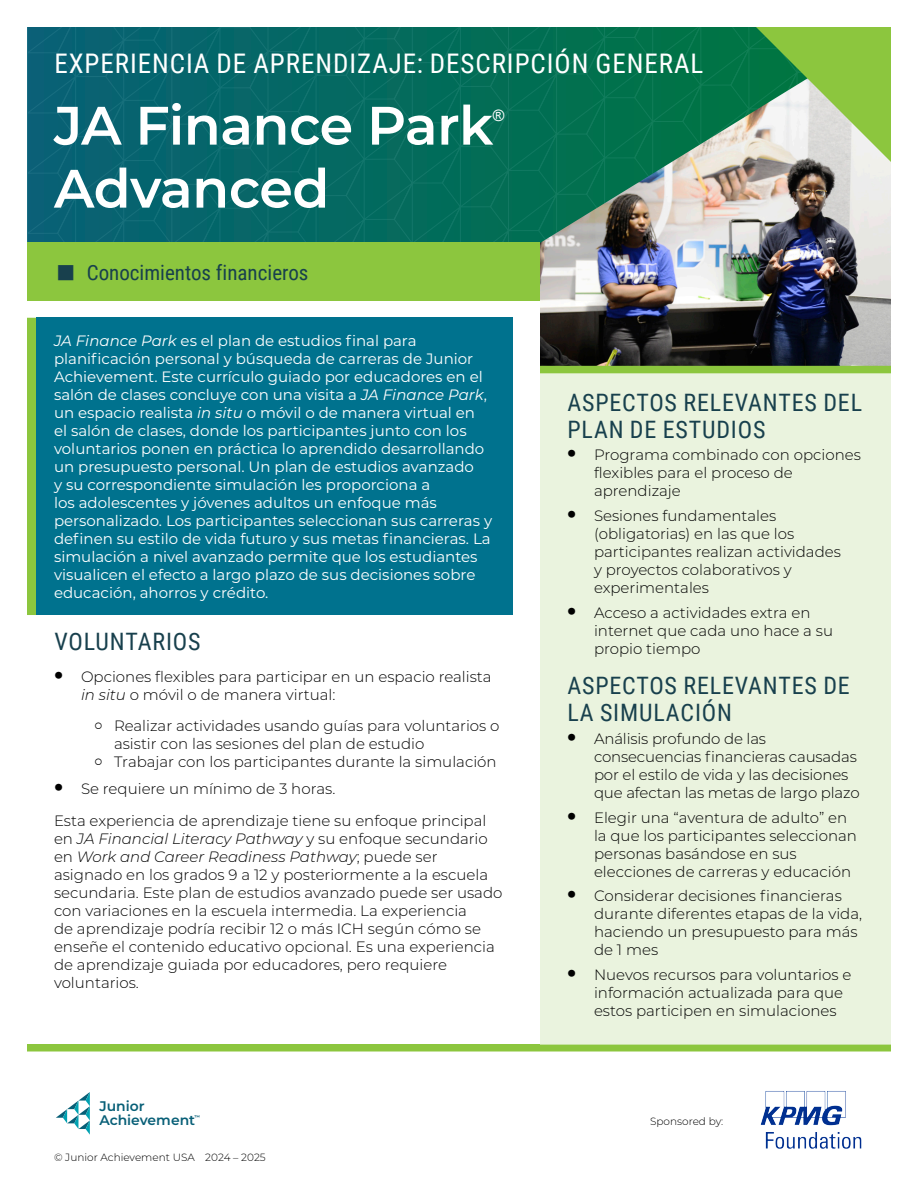
<style>
.page{position:relative;width:918px;height:1188px;background:#fff}
.page>*{position:absolute;margin:0;border:0;box-sizing:border-box;transform-origin:0 0}
.t1{font:600 54px "Montserrat";letter-spacing:-.01em;color:#fff}
.t2{font:27px "Roboto Condensed";letter-spacing:.035em;color:#fff}
.H3_highlights{font:24px/27px "Roboto Condensed";letter-spacing:.035em;color:#18404d}
.H3_pillar_shading{font:21px "Roboto Condensed";color:#18404d}
.t3{font:15.75px "Arial";color:#fff}
.Body{font:300 15px/18px "Montserrat";color:#000}
.body_callout{font:15px/18px "Montserrat";color:#fff}
.t4{font:600 13.95px/14px "Montserrat";color:#085f77}
.t5{font:300 10.5px "Montserrat";color:#000}
.t6{font:600 5.4px "Montserrat";color:#085f77}
.s1{font-family:"Montserrat";font-size:39px}
.s2{font-style:italic}
.s3{font-weight:800;font-size:24px}
</style>
<div class="page">
<svg style="left:56px;top:1092px;width:34px;height:43px"></svg>
<img style="left:540px;top:243px;width:351px;height:123px">
<svg style="left:27px;top:27px;width:864px;height:216px;background:#2c7c6c"></svg>
<div style="left:27px;top:1044px;width:864px;height:8px;background:#8cc63e"></div>
<div style="left:27px;top:242px;width:513px;height:58px;background:#8cc63e"></div>
<div style="left:36px;top:318px;width:477px;height:297px;background:#00728e"></div>
<div style="left:27px;top:318px;width:9px;height:297px;background:#8cc63e"></div>
<div style="left:540px;top:373px;width:351px;height:672px;background:#eaf3de"></div>
<div style="left:540px;top:366px;width:351px;height:7px;background:#8cc63e"></div>
<img style="left:760px;top:1091px;width:102px;height:58px">
<h1 class="t2" style="left:54px;top:45px;width:650px">EXPERIENCIA DE APRENDIZAJE: DESCRIPCIÓN GENERAL</h1>
<h2 class="t1" style="left:54px;top:87px;width:441px">JA Finance Park</h2>
<h2 class="t3" style="left:493px;top:105px;width:13px">®</h2>
<h2 class="t1" style="left:54px;top:150px;width:277px">Advanced</h2>
<p class="H3_pillar_shading" style="left:54px;top:258px;width:256px"><span class="s1">■</span> Conocimientos financieros</p>
<p class="body_callout" style="left:54px;top:331px;width:440px"><span class="s2">JA Finance Park</span> es el plan de estudios final para planificación personal y búsqueda de carreras de Junior Achievement. Este currículo guiado por educadores en el salón de clases concluye con una visita a <span class="s2">JA Finance Park</span>, un espacio realista <span class="s2">in situ</span> o móvil o de manera virtual en<br>el salón de clases, donde los participantes junto con los voluntarios ponen en práctica lo aprendido desarrollando un presupuesto personal. Un plan de estudios avanzado<br>y su correspondiente simulación les proporciona a<br>los adolescentes y jóvenes adultos un enfoque más personalizado. Los participantes seleccionan sus carreras y definen su estilo de vida futuro y sus metas financieras. La simulación a nivel avanzado permite que los estudiantes visualicen el efecto a largo plazo de sus decisiones sobre educación, ahorros y crédito.</p>
<h3 class="H3_highlights" style="left:54px;top:627px;width:148px">VOLUNTARIOS</h3>
<p class="Body" style="left:81px;top:667px;width:412px;text-indent:-27px"><span class="s3">•</span> Opciones flexibles para participar en un espacio realista <span class="s2">in situ</span> o móvil o de manera virtual:</p>
<p class="Body" style="left:114px;top:716px;width:387px;text-indent:-20px">○ Realizar actividades usando guías para voluntarios o asistir con las sesiones del plan de estudio</p>
<p class="Body" style="left:94px;top:752px;width:404px">○ Trabajar con los participantes durante la simulación</p>
<p class="Body" style="left:54px;top:779px;width:283px"><span class="s3">•</span> Se requiere un mínimo de 3 horas.</p>
<p class="Body" style="left:54px;top:811px;width:450px">Esta experiencia de aprendizaje tiene su enfoque principal en <span class="s2">JA Financial Literacy Pathway</span> y su enfoque secundario en <span class="s2">Work and Career Readiness Pathway</span>; puede ser asignado en los grados 9 a 12 y posteriormente a la escuela secundaria. Este plan de estudios avanzado puede ser usado con variaciones en la escuela intermedia. La experiencia<br>de aprendizaje podría recibir 12 o más ICH según cómo se enseñe el contenido educativo opcional. Es una experiencia de aprendizaje guiada por educadores, pero requiere voluntarios.</p>
<p class="t4" style="left:99px;top:1099px;width:97px">Junior<br>Achievement</p>
<p class="t6" style="left:194px;top:1113px;width:7px">™</p>
<p class="t5" style="left:54px;top:1150px;width:213px">© Junior Achievement USA 2024 – 2025</p>
<h3 class="H3_highlights" style="left:567px;top:388px;width:296px">ASPECTOS RELEVANTES DEL<br>PLAN DE ESTUDIOS</h3>
<p class="Body" style="left:594px;top:446px;width:268px;text-indent:-27px"><span class="s3">•</span> Programa combinado con opciones flexibles para el proceso de aprendizaje</p>
<p class="Body" style="left:594px;top:506px;width:248px;text-indent:-27px"><span class="s3">•</span> Sesiones fundamentales (obligatorias) en las que los participantes realizan actividades y proyectos colaborativos y experimentales</p>
<p class="Body" style="left:594px;top:603px;width:241px;text-indent:-27px"><span class="s3">•</span> Acceso a actividades extra en internet que cada uno hace a su propio tiempo</p>
<h3 class="H3_highlights" style="left:567px;top:671px;width:284px">ASPECTOS RELEVANTES DE<br>LA SIMULACIÓN</h3>
<p class="Body" style="left:594px;top:729px;width:267px;text-indent:-27px"><span class="s3">•</span> Análisis profundo de las consecuencias financieras causadas por el estilo de vida y las decisiones que afectan las metas de largo plazo</p>
<p class="Body" style="left:594px;top:808px;width:265px;text-indent:-27px"><span class="s3">•</span> Elegir una “aventura de adulto” en la que los participantes seleccionan personas basándose en sus elecciones de carreras y educación</p>
<p class="Body" style="left:594px;top:887px;width:270px;text-indent:-27px"><span class="s3">•</span> Considerar decisiones financieras durante diferentes etapas de la vida, haciendo un presupuesto para más de 1 mes</p>
<p class="Body" style="left:594px;top:965px;width:259px;text-indent:-27px"><span class="s3">•</span> Nuevos recursos para voluntarios e información actualizada para que estos participen en simulaciones</p>
<p class="t5" style="left:650px;top:1114px;width:75px">Sponsored by:</p>
</div>
